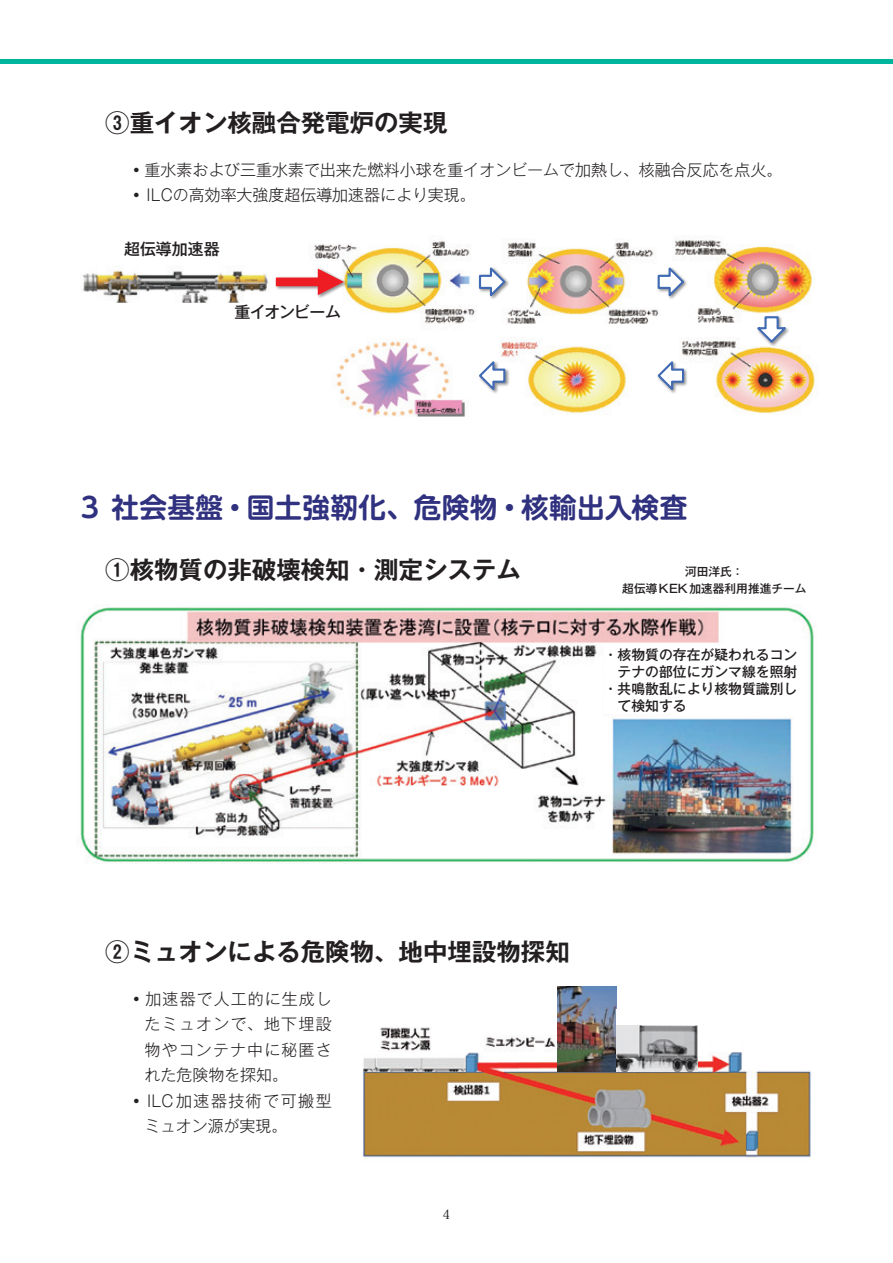
<style>
.page{position:relative;width:893px;height:1263px;background:#fff}
.page>*{position:absolute;margin:0;border:0;box-sizing:border-box;transform-origin:0 0}
.見出し{font:700 27.6px "UD Shin M Go Pr 6 N De";letter-spacing:.01em;color:#30317f}
.小見出し{font:700 24.45px "Gothic MB101 Pro De";color:#231f20}
.本文{font:300 15.9px/25.5px "Gothic MB101 Pr 6 N";color:#231f20;text-align:justify}
.本文-2{font:300 15.9px/25.5px "Gothic MB101 Pr 6 N";letter-spacing:.045em;color:#231f20}
.t1{font:500 15.9px "Gothic MB101 Pr 6 N";letter-spacing:-.05em;color:#231f20}
.t2{font:500 15.9px "Gothic MB101 Pr 6 N";letter-spacing:-.01em;color:#231f20}
.キャプション{font:500 13.8px/17px "Gothic MB101 Pr 6 N";color:#231f20;text-align:right}
.t3{font:12.75px "Koz Min Pro";color:#231f20}
.キャプション-2{font:500 11.7px "Gothic MB101 Pr 6 N";color:#231f20}
</style>
<div class="page">
<img style="left:314px;top:241px;width:161px;height:83px">
<img style="left:336px;top:340px;width:129px;height:77px">
<img style="left:507px;top:239px;width:152px;height:85px">
<img style="left:500px;top:340px;width:128px;height:73px">
<img style="left:673px;top:240px;width:139px;height:83px">
<img style="left:682px;top:337px;width:135px;height:76px">
<img style="left:83px;top:270px;width:186px;height:33px">
<img style="left:275px;top:266px;width:74px;height:35px">
<svg style="left:276px;top:269px;width:68px;height:26px"></svg>
<img style="left:507px;top:265px;width:4px;height:37px">
<svg style="left:478px;top:267px;width:29px;height:32px"></svg>
<img style="left:655px;top:265px;width:35px;height:37px">
<svg style="left:657px;top:263px;width:29px;height:37px"></svg>
<img style="left:682px;top:358px;width:8px;height:37px">
<svg style="left:657px;top:357px;width:28px;height:37px"></svg>
<img style="left:500px;top:358px;width:11px;height:37px">
<svg style="left:479px;top:357px;width:27px;height:37px"></svg>
<img style="left:754px;top:313px;width:37px;height:35px">
<svg style="left:753px;top:315px;width:37px;height:30px"></svg>
<img style="left:80px;top:604px;width:735px;height:259px">
<img style="left:362px;top:1025px;width:449px;height:133px">
<img style="left:557px;top:986px;width:60px;height:85px">
<img style="left:617px;top:1025px;width:80px;height:46px">
<div style="left:604px;top:646px;width:200px;height:68px;background:#fff"></div>
<hr style="left:0;top:60px;width:893px;height:4px;background:#00b59d">
<p class="小見出し" style="left:105px;top:102px;width:344px">③重イオン核融合発電炉の実現</p>
<p class="本文" style="left:129px;top:155px;width:655px">・重水素および三重水素で出来た燃料小球を重イオンビームで加熱し、核融合反応を点火。</p>
<p class="本文" style="left:129px;top:181px;width:349px">・ILCの高効率大強度超伝導加速器により実現。</p>
<p class="t2" style="left:124px;top:236px;width:97px">超伝導加速器</p>
<p class="t1" style="left:234px;top:299px;width:108px">重イオンビーム</p>
<p class="見出し" style="left:81px;top:483px;width:608px">3 社会基盤・国土強靭化、危険物・核輸出入検査</p>
<p class="小見出し" style="left:105px;top:549px;width:417px">①核物質の非破壊検知・測定システム</p>
<p class="キャプション-2" style="left:685px;top:562px;width:60px">河田洋氏：</p>
<p class="キャプション-2" style="left:622px;top:579px;width:186px">超伝導KEK加速器利用推進チーム</p>
<p class="キャプション" style="left:604px;top:645px;width:195px">・核物質の存在が疑われるコンテナの部位にガンマ線を照射</p>
<p class="キャプション" style="left:618px;top:679px;width:181px;text-align:left;text-indent:-14px">・共鳴散乱により核物質識別して検知する</p>
<p class="小見出し" style="left:105px;top:932px;width:466px">②ミュオンによる危険物、地中埋設物探知</p>
<p class="本文" style="left:145px;top:985px;width:189px;text-indent:-16px">・加速器で人工的に生成したミュオンで、地下埋設物やコンテナ中に秘匿された危険物を探知。</p>
<p class="本文-2" style="left:145px;top:1087px;width:189px;text-indent:-16px">・ILC加速器技術で可搬型ミュオン源が実現。</p>
<p class="t3" style="left:443px;top:1205px;width:9px">4</p>
</div>
